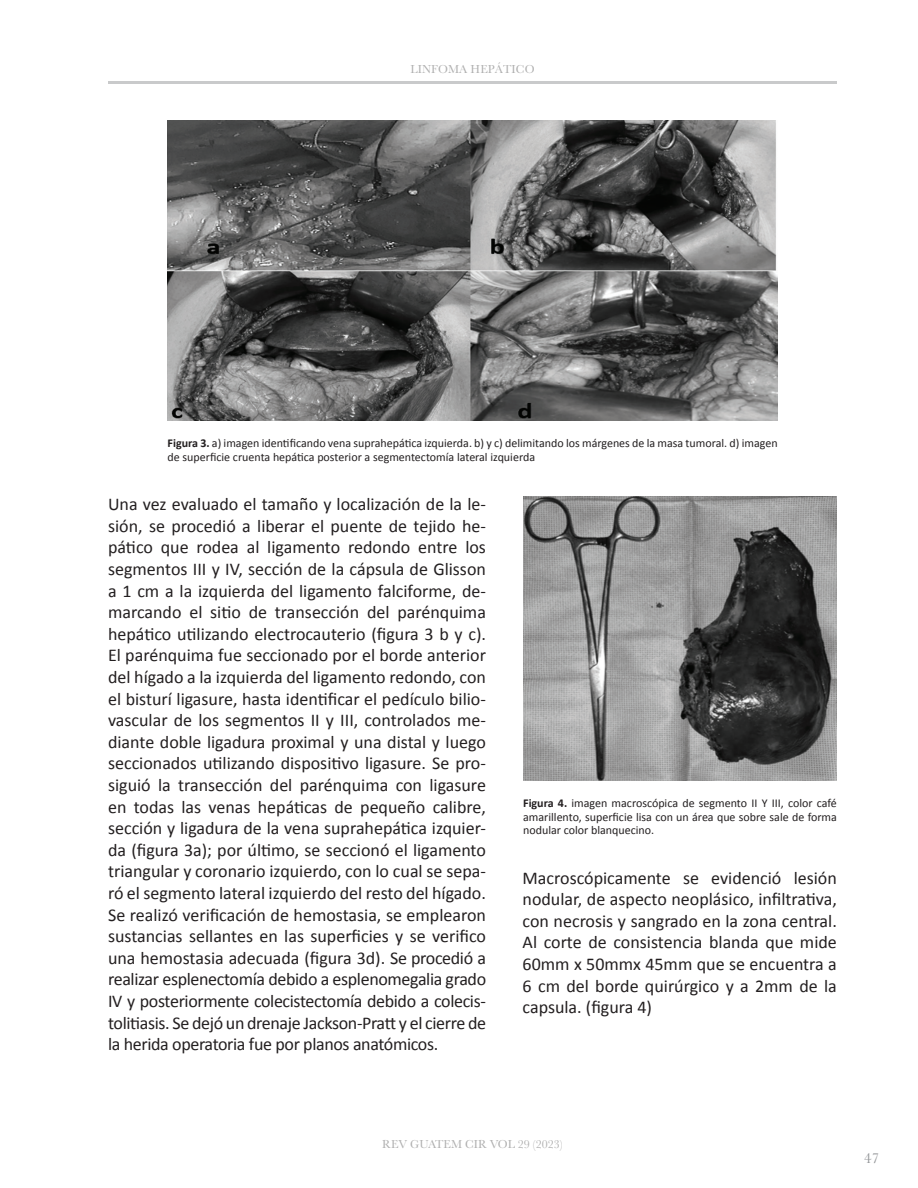
<style>
.page{position:relative;width:918px;height:1188px;background:#fff}
.page>*{position:absolute;margin:0;border:0;box-sizing:border-box;transform-origin:0 0}
.t1{font:18px/21.6px "Calibri";letter-spacing:-.02em;color:#231f20;text-align:justify}
.t2{font:15px "Baskerville";color:#939598}
.t3{font:12px/13.5px "Calibri";color:#231f20}
.t4{font:12px "Baskerville";color:#afafaf}
.s1{font-weight:700}
</style>
<div class="page">
<hr style="left:108px;top:81px;width:729px;height:3px;background:#939598">
<img style="left:167px;top:120px;width:611px;height:301px">
<img style="left:523px;top:497px;width:314px;height:284px">
<p class="t4" style="left:410px;top:62px;width:126px">LINFOMA HEPÁTICO</p>
<p class="t3" style="left:168px;top:438px;width:612px"><span class="s1">Figura 3.</span> a) imagen identificando vena suprahepática izquierda. b) y c) delimitando los márgenes de la masa tumoral. d) imagen de superficie cruenta hepática posterior a segmentectomía lateral izquierda</p>
<p class="t1" style="left:108px;top:495px;width:380px">Una vez evaluado el tamaño y localización de la le&shy;sión, se procedió a liberar el puente de tejido he&shy;pático que rodea al ligamento redondo entre los segmentos III y IV, sección de la cápsula de Glisson a 1 cm a la izquierda del ligamento falciforme, de&shy;marcando el sitio de transección del parénquima hepático utilizando electrocauterio (figura 3 b y c).<br>El parénquima fue seccionado por el borde anterior del hígado a la izquierda del ligamento redondo, con el bisturí ligasure, hasta identificar el pedículo bilio&shy;vascular de los segmentos II y III, controlados me&shy;diante doble ligadura proximal y una distal y luego seccionados utilizando dispositivo ligasure. Se pro&shy;siguió la transección del parénquima con ligasure en todas las venas hepáticas de pequeño calibre, sección y ligadura de la vena suprahepática izquier&shy;da (figura 3a); por último, se seccionó el ligamento triangular y coronario izquierdo, con lo cual se sepa&shy;ró el segmento lateral izquierdo del resto del hígado.<br>Se realizó verificación de hemostasia, se emplearon sustancias sellantes en las superficies y se verifico una hemostasia adecuada (figura 3d). Se procedió a realizar esplenectomía debido a esplenomegalia grado IV y posteriormente colecistectomía debido a colecis&shy;tolitiasis. Se dejó un drenaje Jackson-Pratt y el cierre de la herida operatoria fue por planos anatómicos.</p>
<p class="t3" style="left:523px;top:797px;width:315px;text-align:justify"><span class="s1">Figura 4.</span> imagen macroscópica de segmento II Y III, color café amarillento, superficie lisa con un área que sobre sale de forma nodular color blanquecino.</p>
<p class="t1" style="left:523px;top:868px;width:316px">Macroscópicamente se evidenció lesión nodular, de aspecto neoplásico, infiltrativa, con necrosis y sangrado en la zona central.<br>Al corte de consistencia blanda que mide 60mm x 50mmx 45mm que se encuentra a 6 cm del borde quirúrgico y a 2mm de la capsula. (figura 4)</p>
<p class="t4" style="left:382px;top:1137px;width:182px">REV GUATEM CIR VOL 29 (2023)</p>
<p class="t2" style="left:864px;top:1149px;width:16px">47</p>
</div>
